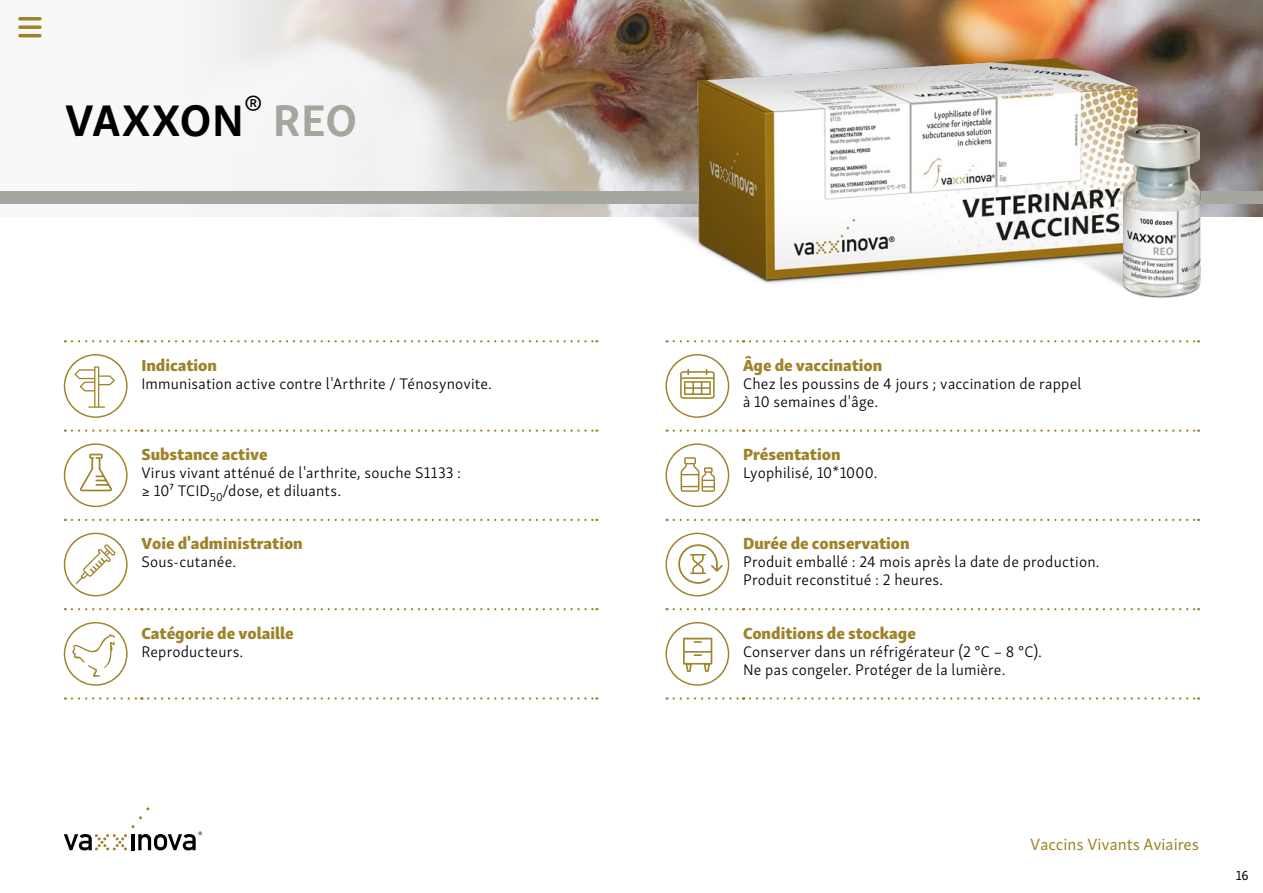
<style>
.page{position:relative;width:1263px;height:893px;background:#fff}
.page>*{position:absolute;margin:0;border:0;box-sizing:border-box;transform-origin:0 0}
.t1{font:700 45.6px "Skolar Sans Latn";letter-spacing:.01em;color:#000}
.t2{font:16.95px "Skolar Sans Latn";color:#9d8329}
.t3{font:16.5px "Skolar Sans Latn Eb";color:#9d8329}
.t4{font:300 15.75px/18px "Skolar Sans Latn";letter-spacing:.01em;color:#000}
.t5{font:13.5px "Skolar Sans Latn";color:#000}
.s1{color:#a5a69e}
</style>
<div class="page">
<img style="left:451px;top:0;width:168px;height:217px">
<svg style="left:18px;top:0;width:433px;height:217px;fill:#f5f5f6"></svg>
<div style="left:0;top:191px;width:1263px;height:13px;background:#a5a69e"></div>
<svg style="left:64px;top:825px;width:138px;height:26px"></svg>
<svg style="left:72px;top:340px;width:70px;height:2px"></svg>
<svg style="left:148px;top:340px;width:449px;height:2px"></svg>
<svg style="left:72px;top:429px;width:70px;height:3px"></svg>
<svg style="left:148px;top:429px;width:449px;height:3px"></svg>
<svg style="left:72px;top:519px;width:70px;height:2px"></svg>
<svg style="left:148px;top:519px;width:449px;height:2px"></svg>
<svg style="left:72px;top:608px;width:70px;height:2px"></svg>
<svg style="left:148px;top:608px;width:449px;height:2px"></svg>
<svg style="left:72px;top:697px;width:70px;height:3px"></svg>
<svg style="left:148px;top:697px;width:449px;height:3px"></svg>
<svg style="left:64px;top:354px;width:64px;height:64px"></svg>
<svg style="left:64px;top:443px;width:64px;height:64px"></svg>
<svg style="left:64px;top:533px;width:64px;height:63px"></svg>
<svg style="left:64px;top:622px;width:64px;height:64px"></svg>
<svg style="left:674px;top:429px;width:70px;height:3px"></svg>
<svg style="left:750px;top:429px;width:449px;height:3px"></svg>
<svg style="left:674px;top:519px;width:70px;height:2px"></svg>
<svg style="left:750px;top:519px;width:449px;height:2px"></svg>
<svg style="left:674px;top:608px;width:70px;height:2px"></svg>
<svg style="left:750px;top:608px;width:449px;height:2px"></svg>
<svg style="left:674px;top:697px;width:70px;height:3px"></svg>
<svg style="left:750px;top:697px;width:449px;height:3px"></svg>
<svg style="left:665px;top:356px;width:64px;height:62px"></svg>
<svg style="left:665px;top:443px;width:64px;height:64px"></svg>
<svg style="left:665px;top:533px;width:64px;height:63px"></svg>
<svg style="left:665px;top:622px;width:64px;height:64px"></svg>
<img style="left:619px;top:0;width:644px;height:356px">
<hr style="left:18px;top:34px;width:24px;height:3px;background:#9d8329;border-radius:2px">
<svg style="left:18px;top:25px;width:24px;height:4px"></svg>
<svg style="left:18px;top:17px;width:24px;height:4px"></svg>
<h1 class="t1" style="left:65px;top:83px;width:293px">VAXXON<sup>®</sup> <span class="s1">REO</span></h1>
<p class="t3" style="left:141px;top:351px;width:77px">Indication</p>
<p class="t4" style="left:141px;top:373px;width:352px">Immunisation active contre l'Arthrite / Ténosynovite.</p>
<p class="t3" style="left:141px;top:440px;width:128px">Substance active</p>
<p class="t4" style="left:141px;top:462px;width:321px">Virus vivant atténué de l'arthrite, souche S1133 : ≥ 10⁷ TCID<sub>50</sub>/dose, et diluants.</p>
<p class="t3" style="left:141px;top:529px;width:163px">Voie d'administration</p>
<p class="t4" style="left:141px;top:552px;width:96px">Sous-cutanée.</p>
<p class="t3" style="left:141px;top:619px;width:154px">Catégorie de volaille</p>
<p class="t4" style="left:141px;top:641px;width:104px">Reproducteurs.</p>
<p class="t3" style="left:743px;top:351px;width:141px">Âge de vaccination</p>
<p class="t4" style="left:743px;top:373px;width:340px">Chez les poussins de 4 jours ; vaccination de rappel à 10 semaines d'âge.</p>
<p class="t3" style="left:743px;top:440px;width:99px">Présentation</p>
<p class="t4" style="left:743px;top:462px;width:136px">Lyophilisé, 10*1000.</p>
<p class="t3" style="left:743px;top:529px;width:168px">Durée de conservation</p>
<p class="t4" style="left:743px;top:552px;width:358px">Produit emballé : 24 mois après la date de production.<br>Produit reconstitué : 2 heures.</p>
<p class="t3" style="left:743px;top:619px;width:174px">Conditions de stockage</p>
<p class="t4" style="left:743px;top:641px;width:300px">Conserver dans un réfrigérateur (2 °C – 8 °C).<br>Ne pas congeler. Protéger de la lumière.</p>
<p class="t2" style="left:1030px;top:832px;width:170px">Vaccins Vivants Aviaires</p>
<p class="t5" style="left:1236px;top:865px;width:14px">16</p>
</div>
